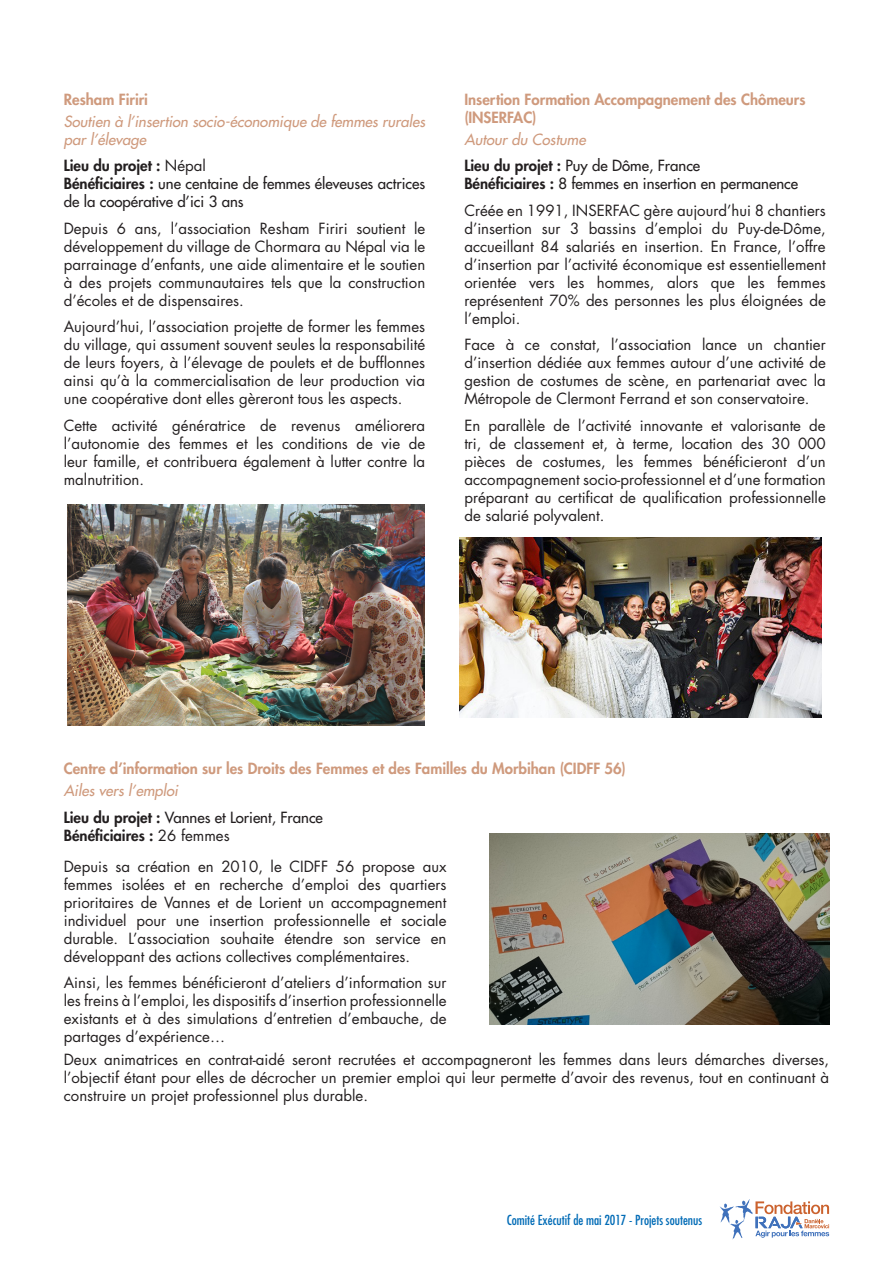
<style>
.page{position:relative;width:893px;height:1263px;background:#fff}
.page>*{position:absolute;margin:0;border:0;box-sizing:border-box;transform-origin:0 0}
.Texte_parapgraphe{font:15px/18px "Futura Std";color:#231f20;text-align:justify}
.Lieu_nb_bénéficiaire{font:15px/18px "Futura Std";color:#231f20;text-align:justify}
.Lieu_nb_bénéficiaire-2{font:500 15px/18px "Futura Std";color:#231f20}
.Nom_asso{font:800 15px/18px "Futura Std";color:#cf9a7d}
.Titre_projet{font:italic 500 15px/18px "Futura Std";color:#cf9a7d}
.Lieu_nb_bénéficiaire-3{font:800 15px "Futura Std";color:#231f20}
.t1{font:condensed 13.5px "Futura Std";color:#006bb6}
.s1{font-weight:400}
.s2{font-weight:800}
</style>
<div class="page">
<img style="left:460px;top:538px;width:361px;height:179px">
<img style="left:67px;top:504px;width:358px;height:221px">
<svg style="left:720px;top:1199px;width:109px;height:41px"></svg>
<img style="left:489px;top:833px;width:340px;height:191px">
<p class="Nom_asso" style="left:64px;top:90px;width:86px">Resham Firiri</p>
<p class="Titre_projet" style="left:64px;top:113px;width:363px">Soutien à l’insertion socio-économique de femmes rurales par l’élevage</p>
<p class="Lieu_nb_bénéficiaire-3" style="left:64px;top:156px;width:144px">Lieu du projet : <span class="s1">Népal</span></p>
<p class="Lieu_nb_bénéficiaire-2" style="left:64px;top:175px;width:363px"><span class="s2">Bénéficiaires :</span> une centaine de femmes éleveuses actrices de la coopérative d’ici 3 ans</p>
<p class="Texte_parapgraphe" style="left:64px;top:220px;width:363px">Depuis 6 ans, l’association Resham Firiri soutient le développement du village de Chormara au Népal via le parrainage d’enfants, une aide alimentaire et le soutien à des projets communautaires tels que la construction d’écoles et de dispensaires.</p>
<p class="Texte_parapgraphe" style="left:64px;top:318px;width:363px">Aujourd’hui, l’association projette de former les femmes du village, qui assument souvent seules la responsabilité de leurs foyers, à l’élevage de poulets et de bufflonnes ainsi qu’à la commercialisation de leur production via une coopérative dont elles gèreront tous les aspects.</p>
<p class="Texte_parapgraphe" style="left:64px;top:417px;width:363px">Cette activité génératrice de revenus améliorera l’autonomie des femmes et les conditions de vie de leur famille, et contribuera également à lutter contre la malnutrition.</p>
<p class="Nom_asso" style="left:464px;top:90px;width:343px">Insertion Formation Accompagnement des Chômeurs (INSERFAC)</p>
<p class="Titre_projet" style="left:464px;top:131px;width:123px">Autour du Costume</p>
<p class="Lieu_nb_bénéficiaire-2" style="left:464px;top:157px;width:237px"><span class="s2">Lieu du projet :</span> Puy de Dôme, France</p>
<p class="Lieu_nb_bénéficiaire-2" style="left:464px;top:175px;width:335px"><span class="s2">Bénéficiaires :</span> 8 femmes en insertion en permanence</p>
<p class="Lieu_nb_bénéficiaire" style="left:464px;top:202px;width:363px">Créée en 1991, INSERFAC gère aujourd’hui 8 chantiers d’insertion sur 3 bassins d’emploi du Puy-de-Dôme, accueillant 84 salariés en insertion. En France, l’offre d’insertion par l’activité économique est essentiellement orientée vers les hommes, alors que les femmes représentent 70% des personnes les plus éloignées de l’emploi.</p>
<p class="Lieu_nb_bénéficiaire" style="left:464px;top:336px;width:363px">Face à ce constat, l’association lance un chantier d’insertion dédiée aux femmes autour d’une activité de gestion de costumes de scène, en partenariat avec la Métropole de Clermont Ferrand et son conservatoire.</p>
<p class="Lieu_nb_bénéficiaire" style="left:464px;top:417px;width:363px">En parallèle de l’activité innovante et valorisante de tri, de classement et, à terme, location des 30 000 pièces de costumes, les femmes bénéficieront d’un accompagnement socio-professionnel et d’une formation préparant au certificat de qualification professionnelle de salarié polyvalent.</p>
<p class="Nom_asso" style="left:64px;top:759px;width:564px">Centre d’information sur les Droits des Femmes et des Familles du Morbihan (CIDFF 56)</p>
<p class="Titre_projet" style="left:64px;top:781px;width:116px">Ailes vers l’emploi</p>
<p class="Lieu_nb_bénéficiaire-2" style="left:64px;top:808px;width:261px"><span class="s2">Lieu du projet :</span> Vannes et Lorient, France</p>
<p class="Lieu_nb_bénéficiaire-3" style="left:64px;top:826px;width:167px">Bénéficiaires : <span class="s1">26 femmes</span></p>
<p class="Texte_parapgraphe" style="left:64px;top:857px;width:384px">Depuis sa création en 2010, le CIDFF 56 propose aux femmes isolées et en recherche d’emploi des quartiers prioritaires de Vannes et de Lorient un accompagnement individuel pour une insertion professionnelle et sociale durable. L’association souhaite étendre son service en développant des actions collectives complémentaires.</p>
<p class="Texte_parapgraphe" style="left:64px;top:974px;width:384px">Ainsi, les femmes bénéficieront d’ateliers d’information sur les freins à l’emploi, les dispositifs d’insertion professionnelle existants et à des simulations d’entretien d’embauche, de partages d’expérience…</p>
<p class="Texte_parapgraphe" style="left:64px;top:1051px;width:767px">Deux animatrices en contrat-aidé seront recrutées et accompagneront les femmes dans leurs démarches diverses, l’objectif étant pour elles de décrocher un premier emploi qui leur permette d’avoir des revenus, tout en continuant à construire un projet professionnel plus durable.</p>
<p class="t1" style="left:507px;top:1212px;width:197px">Comité Exécutif de mai 2017 - Projets soutenus</p>
</div>
